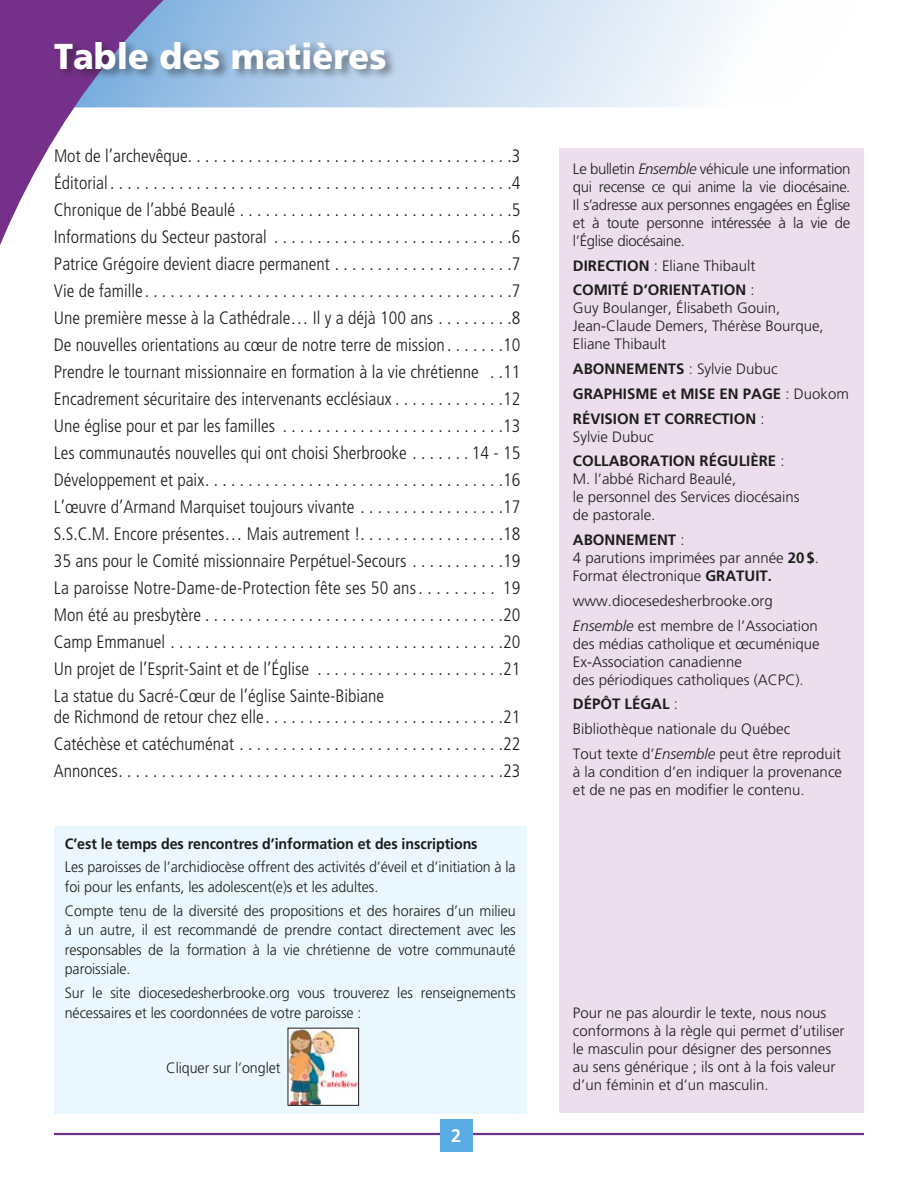
<style>
.page{position:relative;width:918px;height:1188px;background:#fff}
.page>*{position:absolute;margin:0;border:0;box-sizing:border-box;transform-origin:0 0}
.t1{font:900 36px "Frutiger";color:#fff;scale:.95 1}
.t2{font:300 condensed 18px/27px "Frutiger";color:#1d1d1b;text-align:justify}
.t3{font:700 18px "Frutiger";color:#fff}
.t4{font:300 15px/18px "Frutiger";color:#1d1d1b}
.t5{font:300 15px/19.5px "Frutiger";color:#1d1d1b;scale:.95 1}
.t6{font:700 15px/24.8px "Frutiger";color:#1d1d1b}
.t7{font:700 15px "Frutiger";color:#1d1d1b;scale:.95 1}
.s1{font-style:italic}
.s2{font-weight:300}
.s3{font-weight:700}
</style>
<div class="page">
<svg style="left:302px;top:0;width:441px;height:107px"></svg>
<svg style="left:0;top:0;width:302px;height:245px"></svg>
<hr style="left:54px;top:1133px;width:810px;height:2px;background:#6e328a">
<div style="left:440px;top:1119px;width:32px;height:32px;background:#5aace5"></div>
<div style="left:53px;top:39px;width:344px;height:42px;background:#1d1d1b;opacity:.5"></div>
<div style="left:559px;top:148px;width:305px;height:965px;background:#ecdeed"></div>
<div style="left:54px;top:826px;width:472px;height:287px;background:#ebf7fe"></div>
<img style="left:290px;top:1030px;width:67px;height:73px">
<h1 class="t1" style="left:54px;top:34px;width:352px">Table des matières</h1>
<p class="t2" style="left:54px;top:143px;width:468px">Mot de l’archevêque . . . . . . . . . . . . . . . . . . . . . . . . . . . . . . . . . . . . . 3<br>Éditorial . . . . . . . . . . . . . . . . . . . . . . . . . . . . . . . . . . . . . . . . . . . . . . 4<br>Chronique de l’abbé Beaulé . . . . . . . . . . . . . . . . . . . . . . . . . . . . . . . 5<br>Informations du Secteur pastoral . . . . . . . . . . . . . . . . . . . . . . . . . . . 6<br>Patrice Grégoire devient diacre permanent . . . . . . . . . . . . . . . . . . . . 7<br>Vie de famille . . . . . . . . . . . . . . . . . . . . . . . . . . . . . . . . . . . . . . . . . . 7<br>Une première messe à la Cathédrale… Il y a déjà 100 ans . . . . . . . . 8<br>De nouvelles orientations au cœur de notre terre de mission . . . . . . 10<br>Prendre le tournant missionnaire en formation à la vie chrétienne . 11<br>Encadrement sécuritaire des intervenants ecclésiaux . . . . . . . . . . . . 12<br>Une église pour et par les familles . . . . . . . . . . . . . . . . . . . . . . . . . 13<br>Les communautés nouvelles qui ont choisi Sherbrooke . . . . . . 14 - 15<br>Développement et paix . . . . . . . . . . . . . . . . . . . . . . . . . . . . . . . . . . 16<br>L’œuvre d’Armand Marquiset toujours vivante . . . . . . . . . . . . . . . . 17<br>S.S. C. M. Encore présentes… Mais autrement ! . . . . . . . . . . . . . . . . 18<br>35 ans pour le Comité missionnaire Perpétuel-Secours . . . . . . . . . . 19<br>La paroisse Notre-Dame-de-Protection fête ses 50 ans . . . . . . . . . 19<br>Mon été au presbytère . . . . . . . . . . . . . . . . . . . . . . . . . . . . . . . . . . 20<br>Camp Emmanuel . . . . . . . . . . . . . . . . . . . . . . . . . . . . . . . . . . . . . . 20<br>Un projet de l’Esprit-Saint et de l’Église . . . . . . . . . . . . . . . . . . . . . 21<br>La statue du Sacré-Cœur de l’église Sainte-Bibiane</p>
<p class="t2" style="left:54px;top:704px;width:468px">de Richmond de retour chez elle . . . . . . . . . . . . . . . . . . . . . . . . . . . 21<br>Catéchèse et catéchuménat . . . . . . . . . . . . . . . . . . . . . . . . . . . . . . 22<br>Annonces . . . . . . . . . . . . . . . . . . . . . . . . . . . . . . . . . . . . . . . . . . . . 23</p>
<p class="t7" style="left:65px;top:835px;width:436px">C’est le temps des rencontres d’information et des inscriptions</p>
<p class="t5" style="left:65px;top:857px;width:476px">Les paroisses de l’archidiocèse offrent des activités d’éveil et d’initiation à la foi pour les enfants, les adolescent(e)s et les adultes.</p>
<p class="t5" style="left:65px;top:901px;width:476px;text-align:justify">Compte tenu de la diversité des propositions et des horaires d’un milieu à un autre, il est recommandé de prendre contact directement avec les responsables de la formation à la vie chrétienne de votre communauté paroissiale.</p>
<p class="t5" style="left:65px;top:983px;width:476px">Sur le site diocesedesherbrooke.org vous trouverez les renseignements nécessaires et les coordonnées de votre paroisse :</p>
<p class="t5" style="left:166px;top:1058px;width:122px">Cliquer sur l’onglet</p>
<p class="t3" style="left:451px;top:1125px;width:12px">2</p>
<p class="t4" style="left:573px;top:160px;width:279px;text-align:justify">Le bulletin <span class="s1">Ensemble</span> véhicule une information qui recense ce qui anime la vie diocésaine.<br>Il s’adresse aux personnes engagées en Église et à toute personne intéressée à la vie de l’Église diocésaine.</p>
<p class="t6" style="left:573px;top:253px;width:184px">DIRECTION <span class="s2">: Eliane Thibault<br></span>COMITÉ D’ORIENTATION <span class="s2">:</span></p>
<p class="t4" style="left:573px;top:299px;width:252px">Guy Boulanger, Élisabeth Gouin,<br>Jean-Claude Demers, Thérèse Bourque,<br>Eliane Thibault</p>
<p class="t6" style="left:573px;top:356px;width:277px">ABONNEMENTS <span class="s2">: Sylvie Dubuc<br></span>GRAPHISME et MISE EN PAGE <span class="s2">: Duokom<br></span>RÉVISION ET CORRECTION <span class="s2">:</span></p>
<p class="t6" style="left:573px;top:424px;width:213px"><span class="s2">Sylvie Dubuc<br></span>COLLABORATION RÉGULIÈRE <span class="s2">:</span></p>
<p class="t4" style="left:573px;top:470px;width:228px">M. l’abbé Richard Beaulé,<br>le personnel des Services diocésains de pastorale.</p>
<p class="t4" style="left:573px;top:531px;width:248px"><span class="s3">ABONNEMENT</span> :<br>4 parutions imprimées par année <span class="s3">20$</span>.<br>Format électronique <span class="s3">GRATUIT.</span></p>
<p class="t4" style="left:573px;top:588px;width:247px;line-height:24.8px">www.diocesedesherbrooke.org<br><span class="s1">Ensemble</span> est membre de l’Association</p>
<p class="t4" style="left:573px;top:634px;width:248px">des médias catholique et œcuménique<br>Ex-Association canadienne<br>des périodiques catholiques (ACPC).</p>
<p class="t4" style="left:573px;top:692px;width:270px;line-height:24.8px"><span class="s3">DÉPÔT LÉGAL</span> :<br>Bibliothèque nationale du Québec<br>Tout texte d’<span class="s1">Ensemble</span> peut être reproduit</p>
<p class="t4" style="left:573px;top:763px;width:271px">à la condition d’en indiquer la provenance et de ne pas en modifier le contenu.</p>
<p class="t4" style="left:573px;top:1003px;width:273px">Pour ne pas alourdir le texte, nous nous conformons à la règle qui permet d’utiliser le masculin pour désigner des personnes au sens générique ; ils ont à la fois valeur d’un féminin et d’un masculin.</p>
</div>
